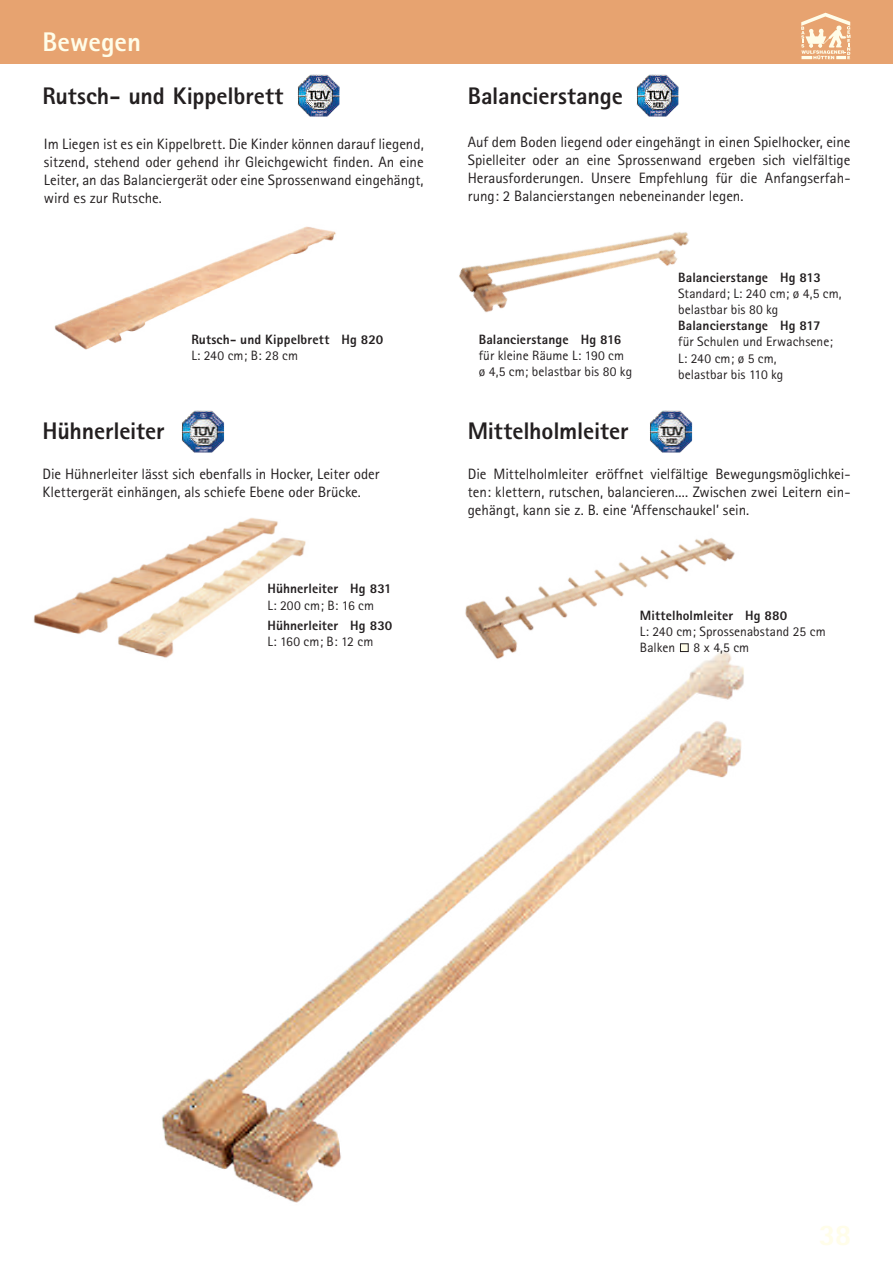
<style>
.page{position:relative;width:893px;height:1263px;background:#fff}
.page>*{position:absolute;margin:0;border:0;box-sizing:border-box;transform-origin:0 0}
.t1{font:800 30px "Rotis Sans Serif";color:#fffde9}
.t2{font:800 27px "Rotis Sans Serif";color:#fffde9}
.t3{font:800 24px "Rotis Sans Serif";letter-spacing:-.005em;color:#231f20}
.t4{font:15px/18px "Rotis Sans Serif";color:#231f20;text-align:justify}
.t5{font:13.5px/16.2px "Rotis Sans Serif";letter-spacing:.005em;color:#231f20}
.t6{font:800 13.5px "Rotis Sans Serif";letter-spacing:.005em;color:#231f20}
</style>
<div class="page">
<img style="left:459px;top:232px;width:230px;height:81px">
<img style="left:636px;top:74px;width:43px;height:43px">
<div style="left:0;top:0;width:893px;height:64px;background:#e7a370"></div>
<img style="left:297px;top:74px;width:43px;height:43px">
<img style="left:54px;top:226px;width:282px;height:124px">
<img style="left:162px;top:723px;width:580px;height:480px">
<img style="left:650px;top:410px;width:42px;height:43px">
<img style="left:465px;top:538px;width:279px;height:185px">
<div style="left:680px;top:643px;width:8px;height:9px;background:#fffde9;border:1px solid #231f20"></div>
<img style="left:182px;top:410px;width:42px;height:43px">
<img style="left:33px;top:518px;width:273px;height:140px">
<svg style="left:801px;top:13px;width:49px;height:46px"></svg>
<h2 class="t2" style="left:42px;top:25px;width:100px">Bewegen</h2>
<h3 class="t3" style="left:42px;top:80px;width:242px">Rutsch- und Kippelbrett</h3>
<p class="t4" style="left:44px;top:135px;width:381px">Im Liegen ist es ein Kippelbrett. Die Kinder können darauf liegend, sitzend, stehend oder gehend ihr Gleichgewicht finden. An eine Leiter, an das Balanciergerät oder eine Sprossenwand eingehängt, wird es zur Rutsche.</p>
<p class="t6" style="left:191px;top:330px;width:193px">Rutsch- und Kippelbrett Hg 820</p>
<p class="t5" style="left:191px;top:347px;width:108px">L: 240 cm; B: 28 cm</p>
<h3 class="t3" style="left:42px;top:415px;width:124px">Hühnerleiter</h3>
<p class="t4" style="left:42px;top:465px;width:339px">Die Hühnerleiter lässt sich ebenfalls in Hocker, Leiter oder<br>Klettergerät einhängen, als schiefe Ebene oder Brücke.</p>
<p class="t6" style="left:267px;top:580px;width:126px">Hühnerleiter Hg 831</p>
<p class="t5" style="left:267px;top:597px;width:108px">L: 200 cm; B: 16 cm</p>
<p class="t6" style="left:267px;top:617px;width:126px">Hühnerleiter Hg 830</p>
<p class="t5" style="left:267px;top:633px;width:107px">L: 160 cm; B: 12 cm</p>
<h3 class="t3" style="left:468px;top:80px;width:157px">Balancierstange</h3>
<p class="t4" style="left:468px;top:133px;width:384px">Auf dem Boden liegend oder eingehängt in einen Spielhocker, eine Spielleiter oder an eine Sprossenwand ergeben sich vielfältige Herausforderungen. Unsere Empfehlung für die Anfangserfah&shy;rung: 2 Balancierstangen nebeneinander legen.</p>
<p class="t6" style="left:479px;top:330px;width:144px">Balancierstange Hg 816</p>
<p class="t5" style="left:479px;top:347px;width:155px">für kleine Räume L: 190 cm ø 4,5 cm; belastbar bis 80 kg</p>
<h3 class="t3" style="left:468px;top:415px;width:162px">Mittelholmleiter</h3>
<p class="t6" style="left:678px;top:268px;width:144px">Balancierstange Hg 813</p>
<p class="t5" style="left:678px;top:285px;width:165px">Standard; L: 240 cm; ø 4,5 cm, belastbar bis 80 kg</p>
<p class="t6" style="left:678px;top:317px;width:144px">Balancierstange Hg 817</p>
<p class="t5" style="left:678px;top:334px;width:156px">für Schulen und Erwachsene;<br>L: 240 cm; ø 5 cm,<br>belastbar bis 110 kg</p>
<p class="t4" style="left:468px;top:465px;width:384px">Die Mittelholmleiter eröffnet vielfältige Bewegungsmöglichkei&shy;ten: klettern, rutschen, balancieren.... Zwischen zwei Leitern ein&shy;gehängt, kann sie z. B. eine ‘Affenschaukel’ sein.</p>
<p class="t6" style="left:640px;top:606px;width:149px">Mittelholmleiter Hg 880</p>
<p class="t5" style="left:640px;top:623px;width:187px">L: 240 cm; Sprossenabstand 25 cm<br>Balken</p>
<p class="t5" style="left:693px;top:639px;width:57px">8 x 4,5 cm</p>
<h1 class="t1" style="left:819px;top:1216px;width:34px">38</h1>
</div>
